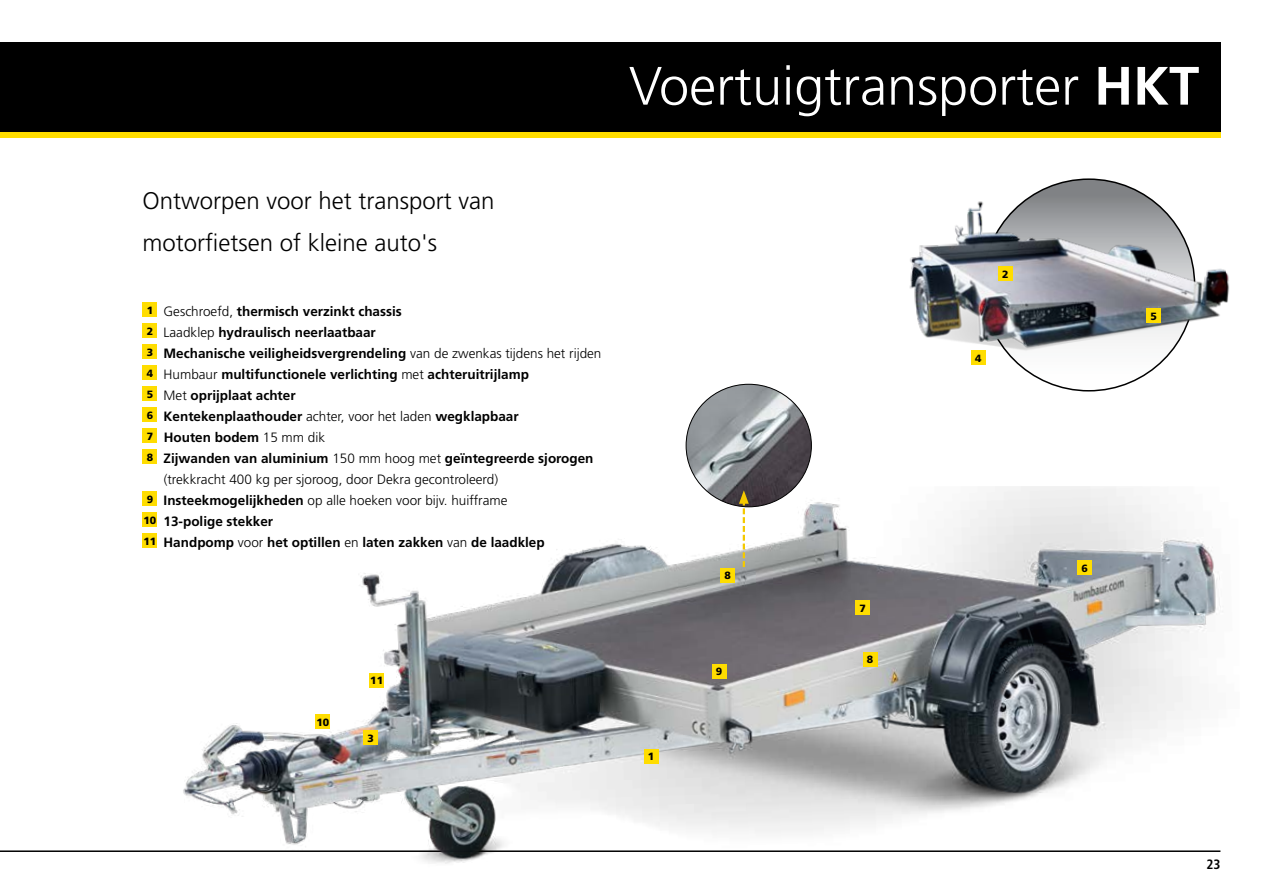
<style>
.page{position:relative;width:1263px;height:893px;background:#fff}
.page>*{position:absolute;margin:0;border:0;box-sizing:border-box;transform-origin:0 0}
.t1{font:300 54px "Frutiger LT";color:#fff}
.t2{font:300 24px/42px "Frutiger LT";color:#000}
.t3{font:700 13.5px "Frutiger LT";color:#000}
.t4{font:300 13.5px "Frutiger LT";color:#000}
.t5{font:700 condensed 13.5px "Frutiger LT";color:#000}
.t6{font:900 10.5px "Frutiger LT";color:#000}
.s1{font-weight:700}
.s2{font-weight:900;font-size:10.5px}
.s3{font-weight:300}
</style>
<div class="page">
<div style="left:0;top:43px;width:1220px;height:89px;background:#000"></div>
<div style="left:0;top:132px;width:1220px;height:6px;background:#fd0"></div>
<hr style="left:0;top:850px;width:1220px;height:2px;background:#000">
<img style="left:909px;top:178px;width:321px;height:214px">
<img style="left:149px;top:486px;width:1074px;height:378px">
<div style="left:142px;top:302px;width:15px;height:15px;background:#fd0"></div>
<div style="left:142px;top:323px;width:15px;height:15px;background:#fd0"></div>
<div style="left:142px;top:344px;width:15px;height:15px;background:#fd0"></div>
<div style="left:142px;top:365px;width:15px;height:15px;background:#fd0"></div>
<div style="left:142px;top:386px;width:15px;height:15px;background:#fd0"></div>
<div style="left:142px;top:407px;width:15px;height:15px;background:#fd0"></div>
<div style="left:142px;top:428px;width:15px;height:15px;background:#fd0"></div>
<div style="left:142px;top:449px;width:15px;height:15px;background:#fd0"></div>
<div style="left:142px;top:491px;width:15px;height:15px;background:#fd0"></div>
<div style="left:142px;top:512px;width:15px;height:15px;background:#fd0"></div>
<div style="left:142px;top:533px;width:15px;height:15px;background:#fd0"></div>
<div style="left:644px;top:749px;width:15px;height:14px;background:#fd0"></div>
<div style="left:369px;top:673px;width:15px;height:15px;background:#fd0"></div>
<div style="left:315px;top:714px;width:15px;height:15px;background:#fd0"></div>
<div style="left:1077px;top:560px;width:15px;height:15px;background:#fd0"></div>
<div style="left:863px;top:652px;width:15px;height:15px;background:#fd0"></div>
<div style="left:855px;top:600px;width:15px;height:15px;background:#fd0"></div>
<div style="left:712px;top:664px;width:15px;height:15px;background:#fd0"></div>
<div style="left:1146px;top:308px;width:15px;height:15px;background:#fd0"></div>
<div style="left:720px;top:568px;width:15px;height:15px;background:#fd0"></div>
<div style="left:363px;top:730px;width:15px;height:15px;background:#fd0"></div>
<div style="left:971px;top:350px;width:15px;height:15px;background:#fd0"></div>
<div style="left:998px;top:266px;width:15px;height:15px;background:#fd0"></div>
<svg style="left:686px;top:384px;width:125px;height:183px"></svg>
<h1 class="t1" style="left:629px;top:55px;width:572px">Voertuigtransporter <span class="s1">HKT</span></h1>
<h2 class="t2" style="left:142px;top:180px;width:354px">Ontworpen voor het transport van motorfietsen of kleine auto's</h2>
<p class="t3" style="left:147px;top:303px;width:257px"><span class="s2">1</span> <span class="s3">Geschroefd,</span> thermisch verzinkt chassis</p>
<p class="t3" style="left:147px;top:324px;width:231px"><span class="s2">2</span> <span class="s3">Laadklep</span> hydraulisch neerlaatbaar</p>
<p class="t3" style="left:147px;top:345px;width:456px"><span class="s2">3</span> Mechanische veiligheidsvergrendeling <span class="s3">van de zwenkas tijdens het rijden</span></p>
<p class="t3" style="left:147px;top:366px;width:384px"><span class="s2">4</span> <span class="s3">Humbaur</span> multifunctionele verlichting <span class="s3">met</span> achteruitrijlamp</p>
<p class="t3" style="left:147px;top:387px;width:150px"><span class="s2">5</span> <span class="s3">Met</span> oprijplaat achter</p>
<p class="t3" style="left:147px;top:408px;width:374px"><span class="s2">6</span> Kentekenplaathouder <span class="s3">achter, voor het laden</span> wegklapbaar</p>
<p class="t3" style="left:147px;top:429px;width:180px"><span class="s2">7</span> Houten bodem <span class="s3">15 mm dik</span></p>
<p class="t3" style="left:147px;top:450px;width:448px"><span class="s2">8</span> Zijwanden van aluminium <span class="s3">150 mm hoog met</span> geïntegreerde sjorogen</p>
<p class="t4" style="left:164px;top:471px;width:336px">(trekkracht 400 kg per sjoroog, door Dekra gecontroleerd)</p>
<p class="t4" style="left:147px;top:492px;width:362px"><span class="s2">9</span> <span class="s1">Insteekmogelijkheden</span> op alle hoeken voor bijv. huifframe</p>
<p class="t3" style="left:143px;top:513px;width:131px"><span class="s2">10</span> 13-polige stekker</p>
<p class="t3" style="left:143px;top:534px;width:403px"><span class="s2">11</span> Handpomp <span class="s3">voor</span> het optillen <span class="s3">en</span> laten zakken <span class="s3">van</span> de laadklep</p>
<p class="t6" style="left:316px;top:716px;width:14px">10</p>
<p class="t6" style="left:370px;top:674px;width:14px">11</p>
<p class="t6" style="left:367px;top:732px;width:8px">3</p>
<p class="t6" style="left:648px;top:750px;width:8px">1</p>
<p class="t6" style="left:725px;top:569px;width:8px">8</p>
<p class="t6" style="left:716px;top:665px;width:8px">9</p>
<p class="t6" style="left:859px;top:602px;width:8px">7</p>
<p class="t6" style="left:867px;top:653px;width:8px">8</p>
<p class="t6" style="left:1002px;top:268px;width:8px">2</p>
<p class="t6" style="left:975px;top:352px;width:8px">4</p>
<p class="t6" style="left:1150px;top:310px;width:8px">5</p>
<p class="t6" style="left:1081px;top:562px;width:8px">6</p>
<p class="t5" style="left:1206px;top:856px;width:16px">23</p>
</div>
